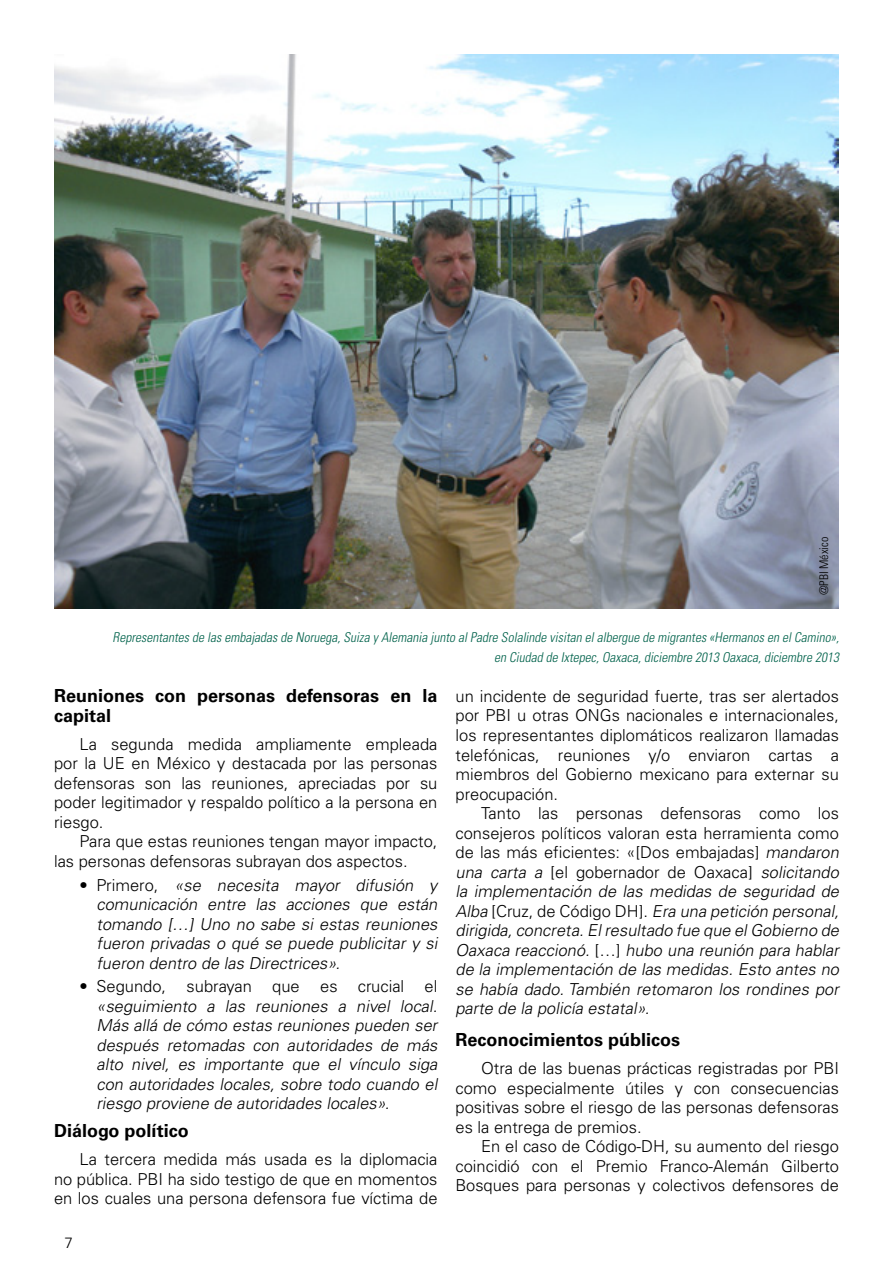
<style>
.page{position:relative;width:893px;height:1263px;background:#fff}
.page>*{position:absolute;margin:0;border:0;box-sizing:border-box;transform-origin:0 0}
.t1{font:700 18px/19.5px "Univers";color:#000}
.t2{font:300 16.5px/19.5px "Univers";color:#000;text-align:justify}
.t3{font:italic 300 16.5px/19.5px "Univers";color:#000;text-align:justify}
.t4{font:300 15px "Univers";color:#000}
.t5{font:italic 300 condensed 13.5px/19.5px "Univers";color:#00624b;text-align:right}
.t6{font:300 condensed 12px "Univers";color:#000}
.s1{font-style:normal}
</style>
<div class="page">
<img style="left:54px;top:54px;width:785px;height:554px">
<p class="t6" style="left:817px;top:595px;width:60px;rotate:-90deg">@PBI México</p>
<p class="t5" style="left:113px;top:628px;width:731px">Representantesde lasembajadasde Noruega,Suiza yAlemania junto alPadre Solalinde visitan elalbergue de migrantes«Hermanosen elCamino», en Ciudad de Ixtepec,Oaxaca,diciembre 2013 Oaxaca,diciembre 2013</p>
<p class="t1" style="left:54px;top:686px;width:385px">Reuniones con personas defensoras en la capital</p>
<p class="t2" style="left:54px;top:734px;width:385px;text-indent:26px">La segunda medida ampliamente empleada por la UE en México y destacada por las personas defensoras son las reuniones, apreciadas por su poder legitimador y respaldo político a la persona en riesgo.</p>
<p class="t2" style="left:54px;top:832px;width:385px;text-indent:26px">Para que estas reuniones tengan mayor impacto, las personas defensoras subrayan dos aspectos.</p>
<p class="t3" style="left:96px;top:875px;width:346px;text-indent:-17px"><span class="s1">• P r i m e r o ,</span> «se necesita mayor difusión y comunicación entre las acciones que están tomando […] Uno no sabe si estas reuniones fueron privadas o qué se puede publicitar y si fueron dentro de las Directrices».</p>
<p class="t2" style="left:80px;top:977px;width:359px">• Segundo, subrayan que es crucial el</p>
<p class="t3" style="left:96px;top:996px;width:346px">«seguimiento a las reuniones a nivel local.<br>Más allá de cómo estas reuniones pueden ser después retomadas con autoridades de más alto nivel, es importante que el vínculo siga con autoridades locales, sobre todo cuando el riesgo proviene de autoridades locales».</p>
<p class="t1" style="left:54px;top:1121px;width:136px">Diálogo político</p>
<p class="t2" style="left:54px;top:1150px;width:385px;text-indent:26px">La tercera medida más usada es la diplomacia no pública. PBI ha sido testigo de que en momentos en los cuales una persona defensora fue víctima de</p>
<p class="t4" style="left:65px;top:1233px;width:10px">7</p>
<p class="t2" style="left:455px;top:686px;width:385px">un incidente de seguridad fuerte, tras ser alertados por PBI u otras ONGs nacionales e internacionales, los representantes diplomáticos realizaron llamadas telefónicas, reuniones y/o enviaron cartas a miembros del Gobierno mexicano para externar su preocupación.</p>
<p class="t3" style="left:455px;top:803px;width:389px;text-align:left;text-indent:26px"><span class="s1">Tanto las personas defensoras como los consejeros políticos valoran esta herramienta como de las más eficientes: «[Dos embajadas]</span> mandaron una carta a <span class="s1">[el gobernador de Oaxaca]</span> solicitando la implementación de las medidas de seguridad de Alba <span class="s1">[ C r u z , d e C ó d i g o D H ] .</span> Era una petición personal, dirigida,concreta.Elresultado fue que elGobierno de Oaxaca reaccionó. <span class="s1">[ … ]</span> hubo una reunión para hablar de la implementación de las medidas. Esto antes no se había dado.También retomaron los rondines por parte de la policía estatal».</p>
<p class="t1" style="left:455px;top:1030px;width:226px">Reconocimientos públicos</p>
<p class="t2" style="left:455px;top:1059px;width:385px;text-indent:26px">Otra de las buenas prácticas registradas por PBI como especialmente útiles y con consecuencias positivas sobre el riesgo de las personas defensoras es la entrega de premios.</p>
<p class="t2" style="left:455px;top:1137px;width:385px;text-indent:26px">En el caso de Código-DH, su aumento del riesgo coincidió con el Premio Franco-Alemán Gilberto Bosques para personas y colectivos defensores de</p>
</div>
